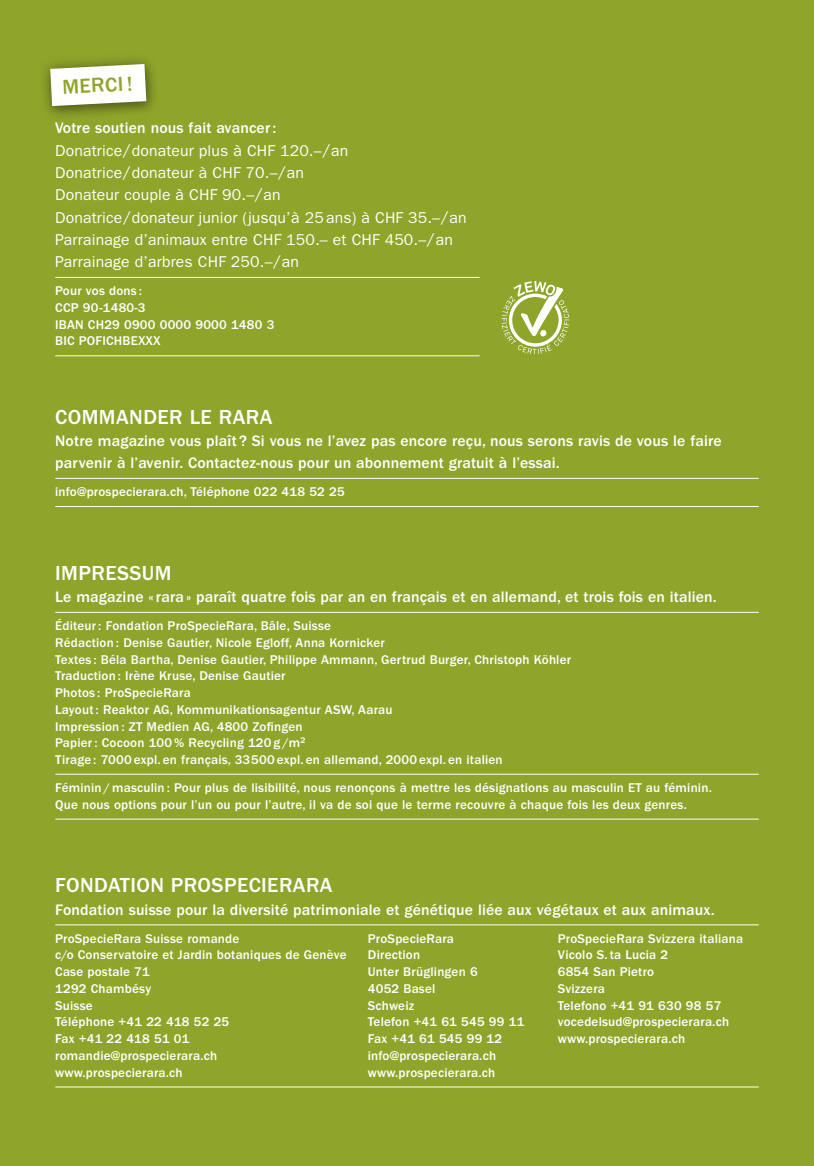
<style>
.page{position:relative;width:814px;height:1166px;background:#8ea42a}
.page>*{position:absolute;margin:0;border:0;box-sizing:border-box;transform-origin:0 0}
.t1{font:500 21px "ITC Franklin Gothic Std";letter-spacing:.02em;color:#fff}
.t2{font:500 21px "ITC Franklin Gothic Std";color:#8ea42a}
.t3{font:500 15.75px/22.4px "ITC Franklin Gothic Std";letter-spacing:.01em;color:#fff}
.t4{font:15.75px/22.4px "ITC Franklin Gothic Std";letter-spacing:.01em;color:#fff}
.t5{font:500 13.12px/16.8px "ITC Franklin Gothic Std";letter-spacing:.015em;color:#fff}
</style>
<div class="page">
<hr style="left:55px;top:612px;width:703px;height:1px;background:#fff">
<hr style="left:55px;top:774px;width:703px;height:1px;background:#fff">
<hr style="left:55px;top:819px;width:703px;height:1px;background:#fff">
<hr style="left:55px;top:277px;width:424px;height:1px;background:#fff">
<hr style="left:55px;top:355px;width:424px;height:1px;background:#fff">
<svg style="left:44px;top:59px;width:110px;height:57px"></svg>
<svg style="left:501px;top:281px;width:68px;height:73px"></svg>
<hr style="left:55px;top:478px;width:703px;height:1px;background:#fff">
<hr style="left:55px;top:506px;width:703px;height:1px;background:#fff">
<hr style="left:55px;top:924px;width:703px;height:1px;background:#fff">
<hr style="left:55px;top:1086px;width:703px;height:1px;background:#fff">
<h1 class="t2" style="left:62px;top:75px;width:72px;rotate:-3deg">MERCI !</h1>
<p class="t3" style="left:55px;top:117px;width:223px">Votre soutien nous fait avancer:</p>
<p class="t4" style="left:55px;top:139px;width:413px">Donatrice/donateur plus à CHF 120.–/an Donatrice/donateur à CHF 70.–/an<br>Donateur couple à CHF 90.–/an<br>Donatrice/donateur junior (jusqu’à 25ans) à CHF 35.–/an Parrainage d’animaux entre CHF 150.– et CHF 450.–/an Parrainage d’arbres CHF 250.–/an</p>
<p class="t5" style="left:55px;top:283px;width:221px">Pour vos dons :<br>CCP 90-1480-3<br>IBAN CH29 0900 0000 9000 1480 3<br>BIC POFICHBEXXX</p>
<h1 class="t1" style="left:55px;top:405px;width:219px">COMMANDER LE RARA</h1>
<p class="t3" style="left:55px;top:430px;width:668px">Notre magazine vous plaît ? Si vous ne l’avez pas encore reçu, nous serons ravis de vous le faire parvenir à l’avenir. Contactez-nous pour un abonnement gratuit à l’essai.</p>
<p class="t5" style="left:55px;top:483px;width:291px">info@prospecierara.ch, Téléphone 022 418 52 25</p>
<h1 class="t1" style="left:55px;top:561px;width:118px">IMPRESSUM</h1>
<p class="t3" style="left:55px;top:586px;width:663px">Le magazine «rara » paraît quatre fois par an en français et en allemand, et trois fois en italien.</p>
<p class="t5" style="left:55px;top:617px;width:517px">Éditeur: Fondation ProSpecieRara, Bâle, Suisse<br>Rédaction : Denise Gautier, Nicole Egloff, Anna Kornicker<br>Textes : Béla Bartha, Denise Gautier, Philippe Ammann, Gertrud Burger, Christoph Köhler Traduction : Irène Kruse, Denise Gautier<br>Photos : ProSpecieRara<br>Layout: Reaktor AG, Kommunikationsagentur ASW, Aarau<br>Impression : ZT Medien AG, 4800 Zofingen<br>Papier: Cocoon 100 % Recycling 120 g /m<sup>2<br></sup>Tirage : 7000 expl. en français, 33500 expl. en allemand, 2000 expl. en italien</p>
<p class="t5" style="left:55px;top:779px;width:658px">Féminin / masculin : Pour plus de lisibilité, nous renonçons à mettre les désignations au masculin ET au féminin.<br>Que nous options pour l’un ou pour l’autre, il va de soi que le terme recouvre à chaque fois les deux genres.</p>
<h1 class="t1" style="left:55px;top:874px;width:279px">FONDATION PROSPECIERARA</h1>
<p class="t3" style="left:55px;top:898px;width:661px">Fondation suisse pour la diversité patrimoniale et génétique liée aux végétaux et aux animaux.</p>
<p class="t5" style="left:55px;top:930px;width:293px">ProSpecieRara Suisse romande<br>c/o Conservatoire et Jardin botaniques de Genève<br>Case postale 71<br>1292 Chambésy<br>Suisse<br>Téléphone +41 22 418 52 25<br>Fax +41 22 418 51 01 romandie@prospecierara.ch www.prospecierara.ch</p>
<p class="t5" style="left:557px;top:930px;width:187px">ProSpecieRara Svizzera italiana<br>Vicolo S.ta Lucia 2<br>6854 San Pietro<br>Svizzera<br>Telefono +41 91 630 98 57 vocedelsud@prospecierara.ch www.prospecierara.ch</p>
<p class="t5" style="left:368px;top:930px;width:158px">ProSpecieRara<br>Direction<br>Unter Brüglingen 6<br>4052 Basel<br>Schweiz<br>Telefon +41 61 545 99 11<br>Fax +41 61 545 99 12 info@prospecierara.ch www.prospecierara.ch</p>
</div>
